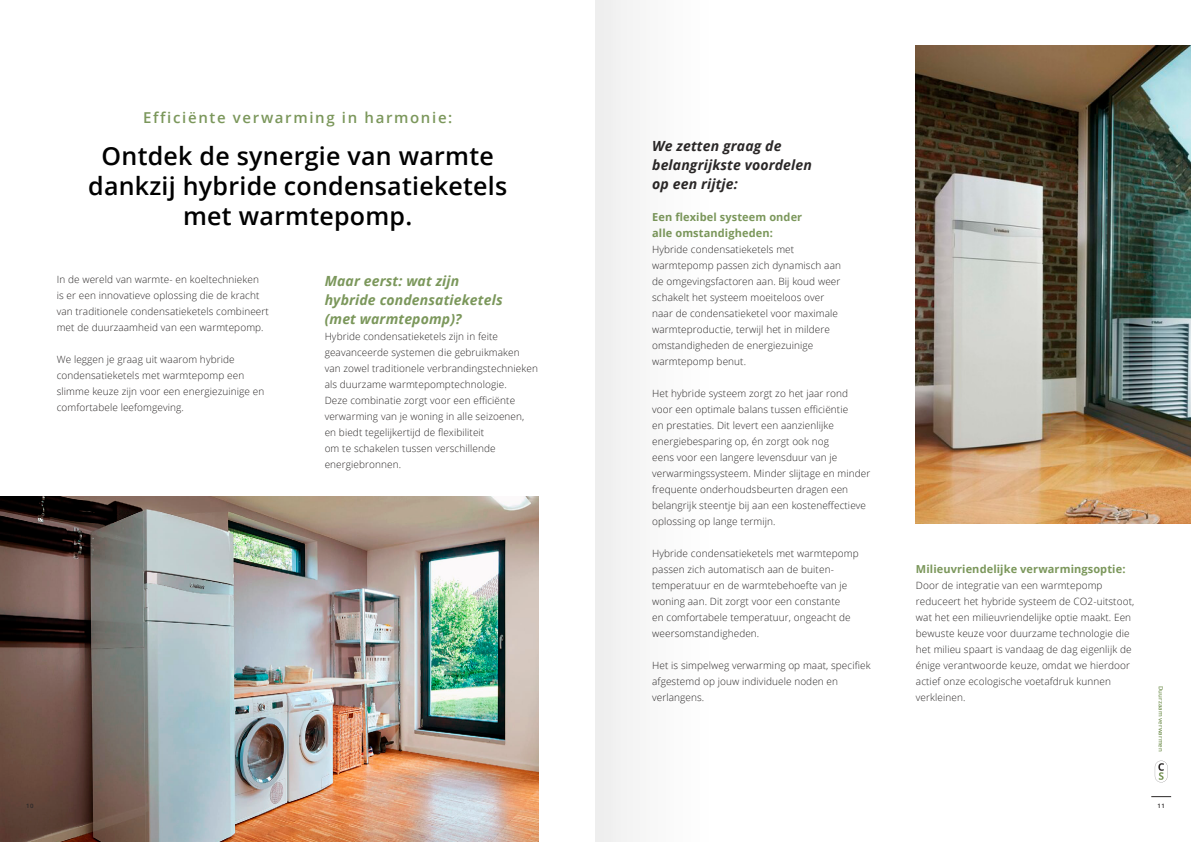
<style>
.page{position:relative;width:1191px;height:842px;background:#fff}
.page>*{position:absolute;margin:0;border:0;box-sizing:border-box;transform-origin:0 0}
.t1{font:600 25px/30px "Open Sans";letter-spacing:.01em;color:#000;text-align:center}
.t2{font:600 15px "Open Sans";letter-spacing:.11em;color:#7b975b}
.t3{font:italic 700 14px/19px "Open Sans";letter-spacing:.01em;color:#7b975b}
.t4{font:italic 700 14px/19px "Open Sans";letter-spacing:.01em;color:#2b2828}
.t5{font:700 11px/16px "Open Sans";letter-spacing:.01em;color:#7b975b}
.t6{font:300 10px/16px "Open Sans";letter-spacing:.01em;color:#2b2828}
.t7{font:600 6px "Open Sans";letter-spacing:.01em;color:#7b975b}
.t8{font:600 6px "Open Sans";color:#2b2828}
</style>
<div class="page">
<img style="left:916px;top:45px;width:275px;height:478px">
<img style="left:0;top:496px;width:539px;height:346px">
<svg style="left:1154px;top:761px;width:13px;height:21px"></svg>
<svg style="left:1151px;top:796px;width:20px;height:1px"></svg>
<div style="left:595px;top:0;width:114px;height:842px;background:#f8f8f8"></div>
<h2 class="t2" style="left:143px;top:108px;width:311px">Efficiënte verwarming in harmonie:</h2>
<h1 class="t1" style="left:88px;top:141px;width:421px">Ontdek de synergie van warmte dankzij hybride condensatieketels met warmtepomp.</h1>
<h3 class="t4" style="left:652px;top:136px;width:161px">We zetten graag de belangrijkste voordelen op een rijtje:</h3>
<p class="t5" style="left:652px;top:209px;width:152px">Een flexibel systeem onder alle omstandigheden:</p>
<p class="t6" style="left:652px;top:241px;width:190px">Hybride condensatieketels met warmtepomp passen zich dynamisch aan de omgevingsfactoren aan. Bij koud weer schakelt het systeem moeiteloos over naar de condensatieketel voor maximale warmteproductie, terwijl het in mildere omstandigheden de energiezuinige warmtepomp benut.</p>
<p class="t6" style="left:652px;top:385px;width:220px">Het hybride systeem zorgt zo het jaar rond voor een optimale balans tussen efficiëntie<br>en prestaties. Dit levert een aanzienlijke energiebesparing op, én zorgt ook nog<br>eens voor een langere levensduur van je verwarmingssysteem. Minder slijtage en minder frequente onderhoudsbeurten dragen een belangrijk steentje bij aan een kosteneffectieve oplossing op lange termijn.</p>
<p class="t6" style="left:652px;top:545px;width:208px">Hybride condensatieketels met warmtepomp passen zich automatisch aan de buiten&shy;temperatuur en de warmtebehoefte van je woning aan. Dit zorgt voor een constante<br>en comfortabele temperatuur, ongeacht de weersomstandigheden.</p>
<p class="t6" style="left:652px;top:657px;width:220px">Het is simpelweg verwarming op maat, specifiek afgestemd op jouw individuele noden en verlangens.</p>
<p class="t6" style="left:57px;top:271px;width:214px">In de wereld van warmte- en koeltechnieken<br>is er een innovatieve oplossing die de kracht van traditionele condensatieketels combineert met de duurzaamheid van een warmtepomp.</p>
<p class="t6" style="left:57px;top:351px;width:209px">We leggen je graag uit waarom hybride condensatieketels met warmtepomp een slimme keuze zijn voor een energiezuinige en comfortabele leefomgeving.</p>
<h3 class="t3" style="left:325px;top:271px;width:179px">Maar eerst: wat zijn hybride condensatieketels (met warmtepomp)?</h3>
<p class="t6" style="left:325px;top:328px;width:215px">Hybride condensatieketels zijn in feite geavanceerde systemen die gebruikmaken van zowel traditionele verbrandingstechnieken als duurzame warmtepomptechnologie.<br>Deze combinatie zorgt voor een efficiënte verwarming van je woning in alle seizoenen, en biedt tegelijkertijd de flexibiliteit<br>om te schakelen tussen verschillende energiebronnen.</p>
<p class="t8" style="left:26px;top:802px;width:9px">10</p>
<p class="t5" style="left:916px;top:561px;width:211px">Milieuvriendelijke verwarmingsoptie:</p>
<p class="t6" style="left:916px;top:577px;width:220px">Door de integratie van een warmtepomp reduceert het hybride systeem de CO2-uitstoot, wat het een milieuvriendelijke optie maakt. Een bewuste keuze voor duurzame technologie die het milieu spaart is vandaag de dag eigenlijk de énige verantwoorde keuze, omdat we hierdoor actief onze ecologische voetafdruk kunnen verkleinen.</p>
<p class="t7" style="left:1165px;top:686px;width:67px;rotate:90deg">Duurzaam verwarmen</p>
<p class="t8" style="left:1157px;top:802px;width:9px">11</p>
</div>
